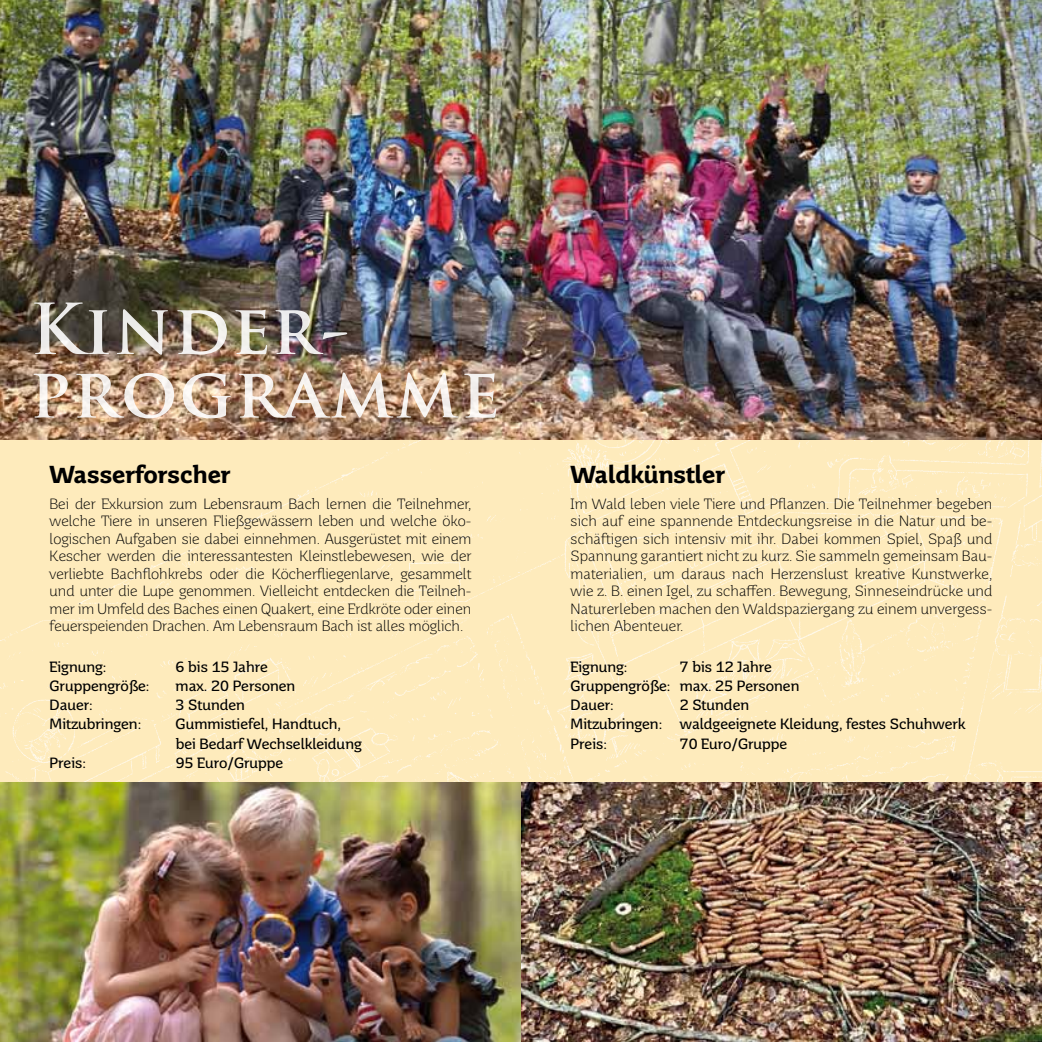
<style>
.page{position:relative;width:1042px;height:1042px;background:#fff}
.page>*{position:absolute;margin:0;border:0;box-sizing:border-box;transform-origin:0 0}
.t1{font:700 68.25px/63.5px "Trajan Pro";letter-spacing:.03em;color:#fff}
.t2{font:700 24.5px "Saar Pro";color:#000}
.t3{font:300 14.88px/17.5px "Saar Pro";color:#000;text-align:justify}
.t4{font:14.88px/19.2px "Saar Pro";color:#000}
</style>
<div class="page">
<div style="left:0;top:440px;width:1042px;height:342px;background:#feebbc"></div>
<img style="left:0;top:0;width:1042px;height:440px">
<img style="left:0;top:782px;width:1042px;height:260px">
<h1 class="t1" style="left:30px;top:298px;width:472px">Kinder&shy;programme</h1>
<h2 class="t2" style="left:50px;top:459px;width:182px">Wasserforscher</h2>
<p class="t3" style="left:50px;top:495px;width:423px">Bei der Exkursion zum Lebensraum Bach lernen die Teilnehmer, welche Tiere in unseren Fließgewässern leben und welche öko&shy;logischen Aufgaben sie dabei einnehmen. Ausgerüstet mit einem Kescher werden die interessantesten Kleinstlebewesen, wie der verliebte Bachflohkrebs oder die Köcherfliegenlarve, gesammelt und unter die Lupe genommen. Vielleicht entdecken die Teilneh&shy;mer im Umfeld des Baches einen Quakert, eine Erdkröte oder einen feuerspeienden Drachen. Am Lebensraum Bach ist alles möglich.</p>
<p class="t4" style="left:50px;top:657px;width:58px">Eignung:</p>
<p class="t4" style="left:176px;top:657px;width:94px">6 bis 15 Jahre</p>
<p class="t4" style="left:50px;top:676px;width:101px">Gruppengröße:</p>
<p class="t4" style="left:176px;top:676px;width:121px">max. 20 Personen</p>
<p class="t4" style="left:50px;top:695px;width:45px">Dauer:</p>
<p class="t4" style="left:176px;top:695px;width:71px">3 Stunden</p>
<p class="t4" style="left:50px;top:715px;width:93px">Mitzubringen:</p>
<p class="t4" style="left:176px;top:715px;width:188px">Gummistiefel, Handtuch, bei Bedarf Wechselkleidung</p>
<p class="t4" style="left:50px;top:753px;width:38px">Preis:</p>
<p class="t4" style="left:176px;top:753px;width:109px">95 Euro/Gruppe</p>
<h2 class="t2" style="left:570px;top:459px;width:156px">Waldkünstler</h2>
<p class="t3" style="left:570px;top:495px;width:423px">Im Wald leben viele Tiere und Pflanzen. Die Teilnehmer begeben sich auf eine spannende Entdeckungsreise in die Natur und be&shy;schäftigen sich intensiv mit ihr. Dabei kommen Spiel, Spaß und Spannung garantiert nicht zu kurz. Sie sammeln gemeinsam Bau&shy;materialien, um daraus nach Herzenslust kreative Kunstwerke, wie z. B. einen Igel, zu schaffen. Bewegung, Sinneseindrücke und Naturerleben machen den Waldspaziergang zu einem unvergess&shy;lichen Abenteuer.</p>
<p class="t4" style="left:570px;top:657px;width:58px">Eignung:</p>
<p class="t4" style="left:570px;top:657px;width:230px;text-indent:109px">7 bis 12 Jahre<br>Gruppengröße: max. 25 Personen<br>Dauer:</p>
<p class="t4" style="left:570px;top:695px;width:396px;text-indent:109px">2 Stunden<br>Mitzubringen: waldgeeignete Kleidung, festes Schuhwerk<br>Preis:</p>
<p class="t4" style="left:680px;top:734px;width:109px">70 Euro/Gruppe</p>
</div>
